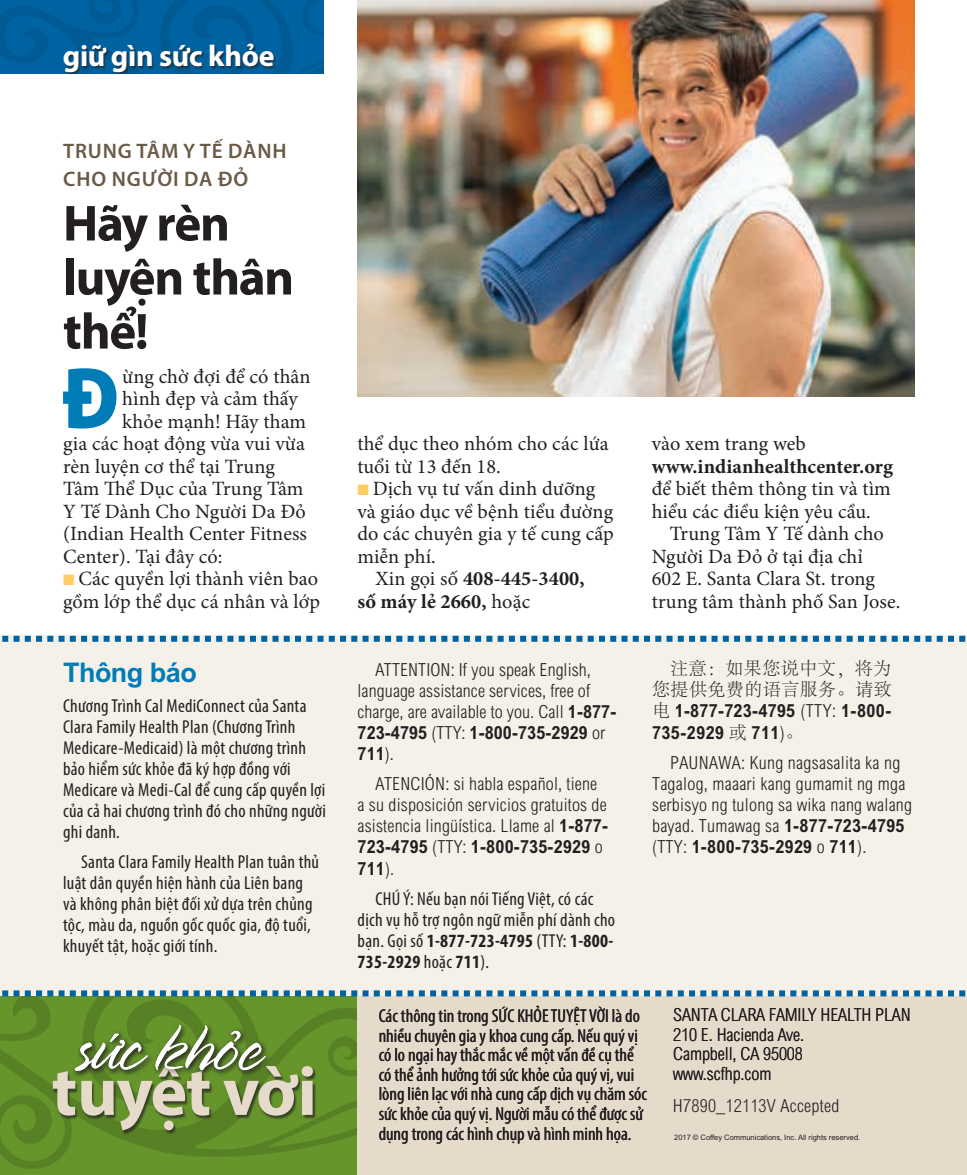
<style>
.page{position:relative;width:967px;height:1175px;background:#fff}
.page>*{position:absolute;margin:0;border:0;box-sizing:border-box;transform-origin:0 0}
.t1{font:900 87px "Myriad Pro";color:#007cb6;scale:.9 1}
.t2{font:75.6px "Spring LP Light";color:#fff}
.t3{font:700 69.6px "Myriad Pro";letter-spacing:-.02em;color:#e6daca}
.t4{font:700 51px/54px "Myriad Pro";letter-spacing:-.03em;color:#231f20}
.t5{font:700 30px "Myriad Pro";letter-spacing:-.01em;color:#fff}
.t6{font:700 27px "Arial MT Std";letter-spacing:-.02em;color:#007cb6}
.t7{font:600 21px/28.5px "Myriad Pro";letter-spacing:.04em;color:#6b5a46}
.t8{font:20.25px/22.5px "Minion Pro";letter-spacing:.005em;color:#231f20}
.t9{font:700 20.25px/22.5px "Minion Pro";letter-spacing:.005em;color:#231f20}
.t10{font:condensed 18.75px/21px "Myriad Pro";letter-spacing:.015em;color:#231f20}
.t11{font:300 condensed 18px/21px "Arial MT Std";letter-spacing:.01em;color:#231f20}
.t12{font:700 condensed 18px/22.5px "Arial MT Std";letter-spacing:.025em;color:#231f20}
.t13{font:300 18px/21px "Adobe Song Std";letter-spacing:.025em;color:#231f20;text-align:right}
.t14{font:7.5px "Arial MT Std";color:#231f20}
.s1{color:#fecd64}
.s2{font-size:15px;color:#fecd64}
.s3{font-weight:400}
.s4{font-weight:700}
.s5{font-family:"Adobe Song Std";font-weight:300;font-stretch:normal}
.s6{font-weight:300}
</style>
<div class="page">
<svg style="left:0;top:0;width:323px;height:73px;background:#00609c"></svg>
<img style="left:357px;top:0;width:557px;height:396px">
<div style="left:64px;top:43px;width:212px;height:31px;background:#231f20;opacity:.7"></div>
<div style="left:0;top:636px;width:966px;height:538px;background:#f5f0e8"></div>
<svg style="left:0;top:990px;width:966px;height:184px;background:#b1ba90"></svg>
<svg style="left:2px;top:636px;width:964px;height:6px"></svg>
<h3 class="t5" style="left:63px;top:36px;width:213px">giữ gìn sức khỏe</h3>
<p class="t7" style="left:63px;top:136px;width:225px">TRUNG TÂM Y TẾ DÀNH<br>CHO NGƯỜI DA ĐỎ</p>
<h3 class="t4" style="left:63px;top:195px;width:232px">Hãy rèn luyện thân thể!</h3>
<h1 class="t1" style="left:63px;top:349px;width:64px">Đ</h1>
<p class="t8" style="left:122px;top:365px;width:190px">ừng chờ đợi để có thân</p>
<p class="t8" style="left:122px;top:387px;width:177px">hình đẹp và cảm thấy</p>
<p class="t8" style="left:122px;top:410px;width:185px">khỏe mạnh! Hãy tham</p>
<p class="t8" style="left:63px;top:432px;width:243px">gia các hoạt động vừa vui vừa</p>
<p class="t8" style="left:63px;top:455px;width:213px">rèn luyện cơ thể tại Trung</p>
<p class="t8" style="left:63px;top:477px;width:242px">Tâm Thể Dục của Trung Tâm</p>
<p class="t8" style="left:63px;top:500px;width:244px">Y Tế Dành Cho Người Da Đỏ</p>
<p class="t8" style="left:63px;top:522px;width:245px">(Indian Health Center Fitness</p>
<p class="t8" style="left:63px;top:545px;width:161px">Center). Tại đây có:</p>
<p class="t8" style="left:63px;top:567px;width:258px"><span class="s1">■</span><span class="s2">■</span> Các quyền lợi thành viên bao gồm lớp thể dục cá nhân và lớp</p>
<h3 class="t6" style="left:63px;top:656px;width:135px">Thông báo</h3>
<p class="t10" style="left:63px;top:695px;width:264px">Chương Trình Cal MediConnect của Santa Clara Family Health Plan (Chương Trình Medicare-Medicaid) là một chương trình bảo hiểm sức khỏe đã ký hợp đồng với Medicare và Medi-Cal để cung cấp quyền lợi của cả hai chương trình đó cho những người ghi danh.</p>
<p class="t10" style="left:63px;top:851px;width:257px;text-indent:18px">Santa Clara Family Health Plan tuân thủ luật dân quyền hiện hành của Liên bang và không phân biệt đối xử dựa trên chủng tộc, màu da, nguồn gốc quốc gia, độ tuổi, khuyết tật, hoặc giới tính.</p>
<h2 class="t2" style="left:154px;top:1009px;width:108px">khoe</h2>
<h3 class="t3" style="left:52px;top:1046px;width:266px">tuyệt vời</h3>
<p class="t8" style="left:357px;top:432px;width:253px">thể dục theo nhóm cho các lứa tuổi từ 13 đến 18.</p>
<p class="t8" style="left:357px;top:477px;width:258px"><span class="s1">■</span><span class="s2">■</span> Dịch vụ tư vấn dinh dưỡng và giáo dục về bệnh tiểu đường do các chuyên gia y tế cung cấp miễn phí.</p>
<p class="t9" style="left:357px;top:567px;width:229px;text-indent:18px"><span class="s3">Xin gọi số</span> 408-445-3400, số máy lẻ 2660, <span class="s3">hoặc</span></p>
<p class="t11" style="left:357px;top:658px;width:260px;text-indent:18px">ATTENTION: If you speak English, language assistance services, free of charge, are available to you. Call <span class="s4">1-877-<br>723-4795</span> (TTY: <span class="s4">1-800-735-2929</span> or<br><span class="s4">711</span>).</p>
<p class="t11" style="left:357px;top:772px;width:252px;line-height:21.5px;text-indent:18px">ATENCIÓN: si habla español, tiene a su disposición servicios gratuitos de asistencia lingüística. Llame al <span class="s4">1-877-<br>723-4795</span> (TTY: <span class="s4">1-800-735-2929</span> o<br><span class="s4">711</span>).</p>
<p class="t10" style="left:357px;top:888px;width:259px;text-indent:18px">CHÚ Ý: Nếu bạn nói Tiếng Việt, có các dịch vụ hỗ trợ ngôn ngữ miễn phí dành cho bạn. Gọi số <span class="s4">1-877-723-4795</span> (TTY: <span class="s4">1-800- 735-2929</span> hoặc <span class="s4">711</span>).</p>
<p class="t8" style="left:651px;top:432px;width:156px">vào xem trang web</p>
<p class="t9" style="left:651px;top:454px;width:243px">www.indianhealthcenter.org</p>
<p class="t8" style="left:651px;top:477px;width:240px">để biết thêm thông tin và tìm</p>
<p class="t8" style="left:651px;top:500px;width:220px">hiểu các điều kiện yêu cầu.</p>
<p class="t8" style="left:669px;top:522px;width:215px">Trung Tâm Y Tế dành cho</p>
<p class="t8" style="left:651px;top:545px;width:213px">Người Da Đỏ ở tại địa chỉ</p>
<p class="t8" style="left:651px;top:567px;width:225px">602 E. Santa Clara St. trong</p>
<p class="t8" style="left:651px;top:590px;width:250px">trung tâm thành phố San Jose.</p>
<p class="t13" style="left:651px;top:658px;width:241px">注意：如果您说中文，将为您提供免费的语言服务。请致</p>
<p class="t12" style="left:651px;top:699px;width:241px"><span class="s5">电</span> 1-877-723-4795 <span class="s6">(TTY:</span> 1-800-<br>735‑2929 <span class="s5">或</span> 711<span class="s6">)</span><span class="s5">。</span></p>
<p class="t11" style="left:651px;top:752px;width:261px;text-indent:18px">PAUNAWA: Kung nagsasalita ka ng Tagalog, maaari kang gumamit ng mga serbisyo ng tulong sa wika nang walang bayad. Tumawag sa <span class="s4">1-877-723-4795 </span>(TTY: <span class="s4">1-800-735-2929</span> o <span class="s4">711</span>).</p>
<p class="t10" style="left:378px;top:1006px;width:270px;line-height:19.5px">Các thông tin trong SỨC KHỎE TUYỆT VỜI là do nhiều chuyên gia y khoa cung cấp. Nếu quý vị có lo ngại hay thắc mắc về một vấn đề cụ thể có thể ảnh hưởng tới sức khỏe của quý vị, vui lòng liên lạc với nhà cung cấp dịch vụ chăm sóc sức khỏe của quý vị. Người mẫu có thể được sử dụng trong các hình chụp và hình minh họa.</p>
<p class="t11" style="left:673px;top:1005px;width:239px;line-height:19.5px">SANTA CLARA FAMILY HEALTH PLAN<br>210 E. Hacienda Ave.<br>Campbell, CA 95008<br>www.scfhp.com</p>
<p class="t11" style="left:672px;top:1095px;width:168px">H7890_12113V Accepted</p>
<p class="t14" style="left:674px;top:1132px;width:187px">2017 © Coffey Communications, Inc. All rights reserved.</p>
</div>
